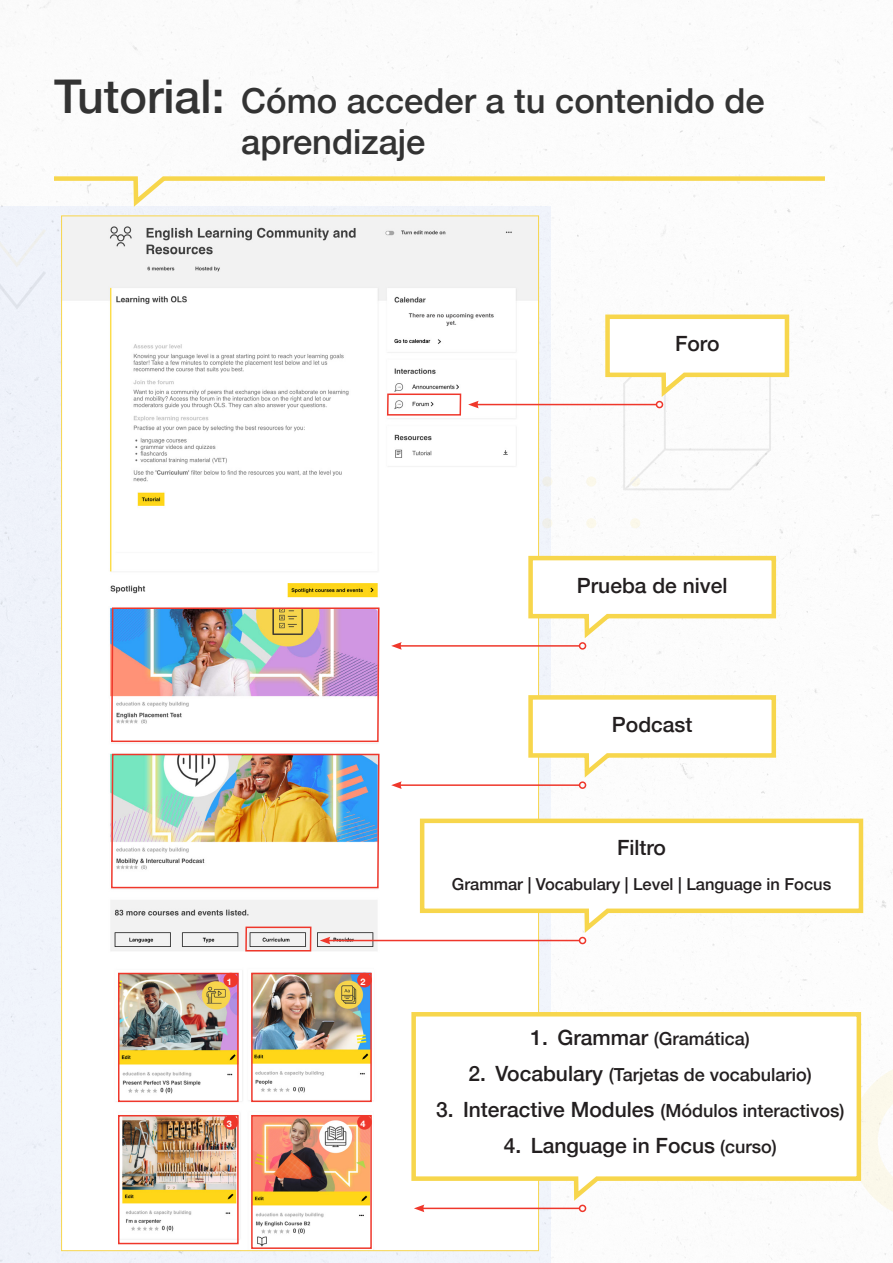
<style>
.page{position:relative;width:893px;height:1263px;background:#fff}
.page>*{position:absolute;margin:0;border:0;box-sizing:border-box;transform-origin:0 0}
.t1{font:500 34.5px/41.4px "Helvetica Neue";color:#333}
.t2{font:500 21px "Helvetica Neue";color:#231f20}
.t3{font:500 18px "Helvetica Neue";color:#231f20}
.t4{font:500 16.5px "Helvetica Neue";color:#231f20}
.t5{font:700 9px "Helvetica Neue";color:#fff}
.s1{font-size:46.5px}
.s2{font-size:21px}
.s3{font-size:18px}
</style>
<div class="page">
<svg style="left:50px;top:174px;width:775px;height:38px"></svg>
<div style="left:542px;top:476px;width:10px;height:11px;background:#efefea;border-radius:50%"></div>
<div style="left:586px;top:476px;width:10px;height:11px;background:#fbf8ea;border-radius:50%"></div>
<div style="left:542px;top:518px;width:10px;height:10px;background:#efefe9;border-radius:50%"></div>
<div style="left:586px;top:518px;width:10px;height:10px;background:#fbf8ea;border-radius:50%"></div>
<div style="left:630px;top:518px;width:10px;height:10px;background:#fbf8ea;border-radius:50%"></div>
<svg style="left:863px;top:1060px;width:30px;height:152px"></svg>
<div style="left:0;top:207px;width:550px;height:1056px;background:#f3f7ff"></div>
<img style="left:63px;top:217px;width:474px;height:1032px">
<div style="left:387px;top:393px;width:74px;height:23px;border:2px solid #ef372b"></div>
<img style="left:110px;top:607px;width:270px;height:136px">
<img style="left:110px;top:753px;width:270px;height:136px">
<div style="left:245px;top:926px;width:66px;height:25px;border:2px solid #ef372b"></div>
<hr style="left:476px;top:404px;width:180px;height:1px;background:#ef372b">
<svg style="left:468px;top:401px;width:11px;height:7px"></svg>
<hr style="left:399px;top:645px;width:180px;height:2px;background:#ef372b">
<svg style="left:391px;top:642px;width:11px;height:8px"></svg>
<div style="left:579px;top:642px;width:7px;height:8px;border:2px solid #ef372b;border-radius:50%"></div>
<hr style="left:399px;top:784px;width:180px;height:2px;background:#ef372b">
<svg style="left:391px;top:781px;width:11px;height:8px"></svg>
<div style="left:579px;top:781px;width:7px;height:8px;border:2px solid #ef372b;border-radius:50%"></div>
<hr style="left:328px;top:940px;width:251px;height:1px;background:#ef372b">
<svg style="left:320px;top:937px;width:10px;height:7px"></svg>
<div style="left:579px;top:937px;width:7px;height:7px;border:2px solid #ef372b;border-radius:50%"></div>
<hr style="left:422px;top:1207px;width:157px;height:2px;background:#ef372b">
<svg style="left:414px;top:1205px;width:10px;height:7px"></svg>
<div style="left:579px;top:1204px;width:7px;height:8px;border:2px solid #ef372b;border-radius:50%"></div>
<svg style="left:603px;top:314px;width:187px;height:176px"></svg>
<svg style="left:526px;top:554px;width:251px;height:89px"></svg>
<svg style="left:526px;top:693px;width:251px;height:89px"></svg>
<svg style="left:418px;top:816px;width:446px;height:122px"></svg>
<svg style="left:409px;top:1010px;width:454px;height:195px"></svg>
<img style="left:115px;top:962px;width:130px;height:281px">
<div style="left:244px;top:1104px;width:135px;height:142px;background:#fff"></div>
<div style="left:106px;top:1245px;width:136px;height:5px;background:#fff"></div>
<img style="left:245px;top:968px;width:129px;height:136px">
<img style="left:243px;top:1108px;width:131px;height:141px">
<div style="left:118px;top:973px;width:121px;height:129px;border:2px solid #ef372b"></div>
<div style="left:118px;top:1115px;width:121px;height:129px;border:2px solid #ef372b"></div>
<div style="left:251px;top:973px;width:121px;height:129px;border:2px solid #ef372b"></div>
<div style="left:251px;top:1115px;width:121px;height:134px;border:2px solid #ef372b"></div>
<div style="left:223px;top:973px;width:15px;height:14px;background:#ef372b;border-radius:50%"></div>
<div style="left:357px;top:973px;width:15px;height:14px;background:#ef372b;border-radius:50%"></div>
<div style="left:357px;top:1115px;width:15px;height:15px;background:#ef372b;border-radius:50%"></div>
<div style="left:223px;top:1115px;width:15px;height:15px;background:#ef372b;border-radius:50%"></div>
<p class="t1" style="left:241px;top:77px;width:525px;text-indent:-187px"><span class="s1">Tutorial:</span> Cómo acceder a tu contenido de aprendizaje</p>
<p class="t2" style="left:675px;top:327px;width:46px">Foro</p>
<p class="t2" style="left:577px;top:568px;width:152px">Prueba de nivel</p>
<p class="t2" style="left:612px;top:707px;width:82px">Podcast</p>
<p class="t5" style="left:227px;top:974px;width:7px">1</p>
<p class="t5" style="left:361px;top:974px;width:7px">2</p>
<p class="t5" style="left:227px;top:1116px;width:7px">3</p>
<p class="t5" style="left:361px;top:1116px;width:7px">4</p>
<p class="t2" style="left:617px;top:831px;width:51px">Filtro</p>
<p class="t4" style="left:452px;top:871px;width:381px">Grammar | Vocabulary | Level | Language in Focus</p>
<p class="t3" style="left:530px;top:1024px;width:221px"><span class="s2">1. Grammar</span> (Gramática)</p>
<p class="t3" style="left:469px;top:1060px;width:345px"><span class="s2">2. Vocabulary</span> (Tarjetas de vocabulario)</p>
<p class="t3" style="left:436px;top:1096px;width:410px"><span class="s2">3. Interactive Modules</span> (Módulos interactivos)</p>
<p class="t2" style="left:504px;top:1128px;width:275px">4. Language in Focus <span class="s3">(curso)</span></p>
</div>
